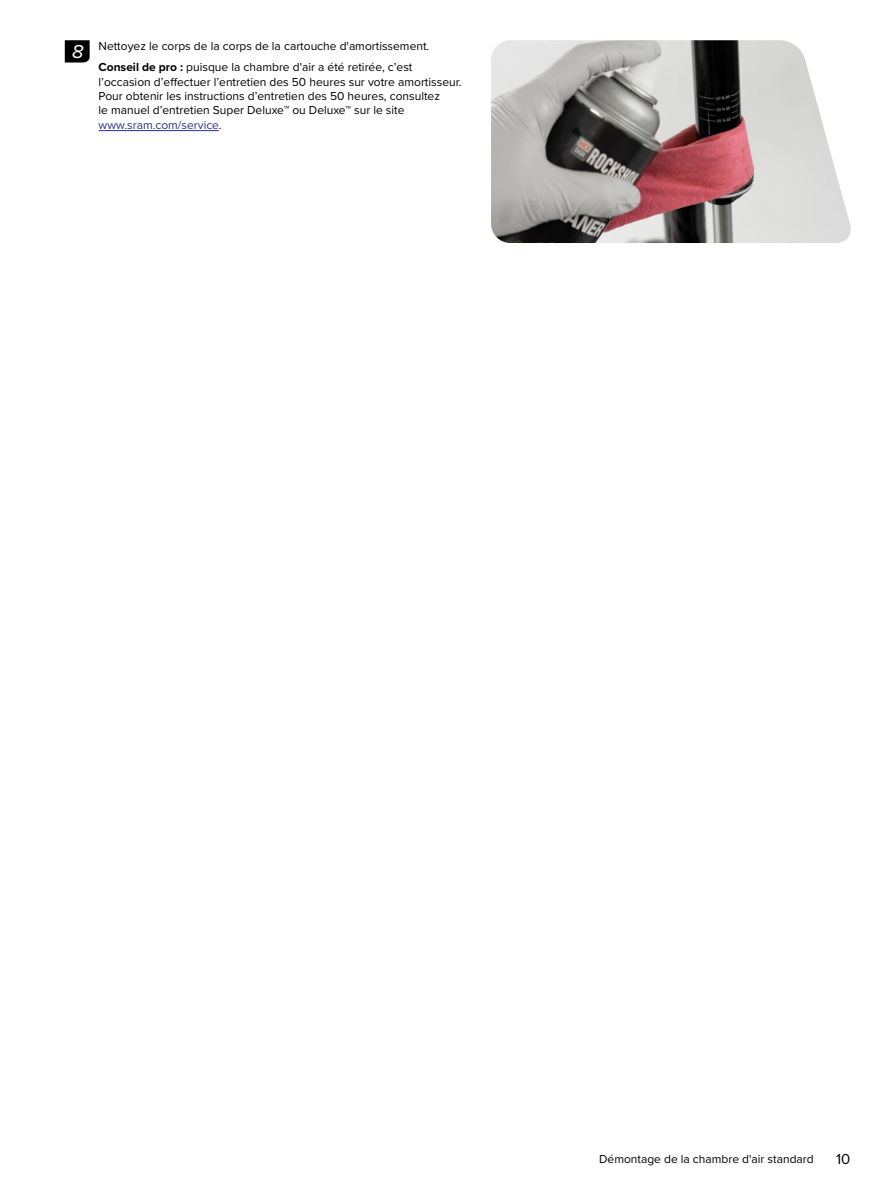
<style>
.page{position:relative;width:891px;height:1188px;background:#fff}
.page>*{position:absolute;margin:0;border:0;box-sizing:border-box;transform-origin:0 0}
.t1{font:italic 19.5px "Proxima Nova";color:#fff}
.t2{font:15px "Proxima Nova";color:#000}
.t3{font:12px/14.4px "Proxima Nova";color:#000}
.s1{font-weight:700}
.s2{color:#2e3092}
</style>
<div class="page">
<hr style="left:99px;top:130px;width:120px;height:1px;background:#2e3092">
<svg style="left:65px;top:40px;width:25px;height:23px"></svg>
<img style="left:491px;top:40px;width:360px;height:203px">
<h1 class="t1" style="left:72px;top:37px;width:13px">8</h1>
<p class="t3" style="left:99px;top:35px;width:332px;line-height:21.1px">Nettoyez le corps de la corps de la cartouche d'amortissement.<br><span class="s1">Conseil de pro :</span> puisque la chambre d'air a été retirée, c’est</p>
<p class="t3" style="left:99px;top:74px;width:364px">l’occasion d’effectuer l’entretien des 50 heures sur votre amortisseur.<br>Pour obtenir les instructions d’entretien des 50 heures, consultez<br>le manuel d’entretien Super Deluxe™ ou Deluxe™ sur le site <span class="s2">www.sram.com/service</span>.</p>
<p class="t3" style="left:599px;top:1151px;width:216px">Démontage de la chambre d'air standard</p>
<p class="t2" style="left:836px;top:1148px;width:16px">10</p>
</div>
